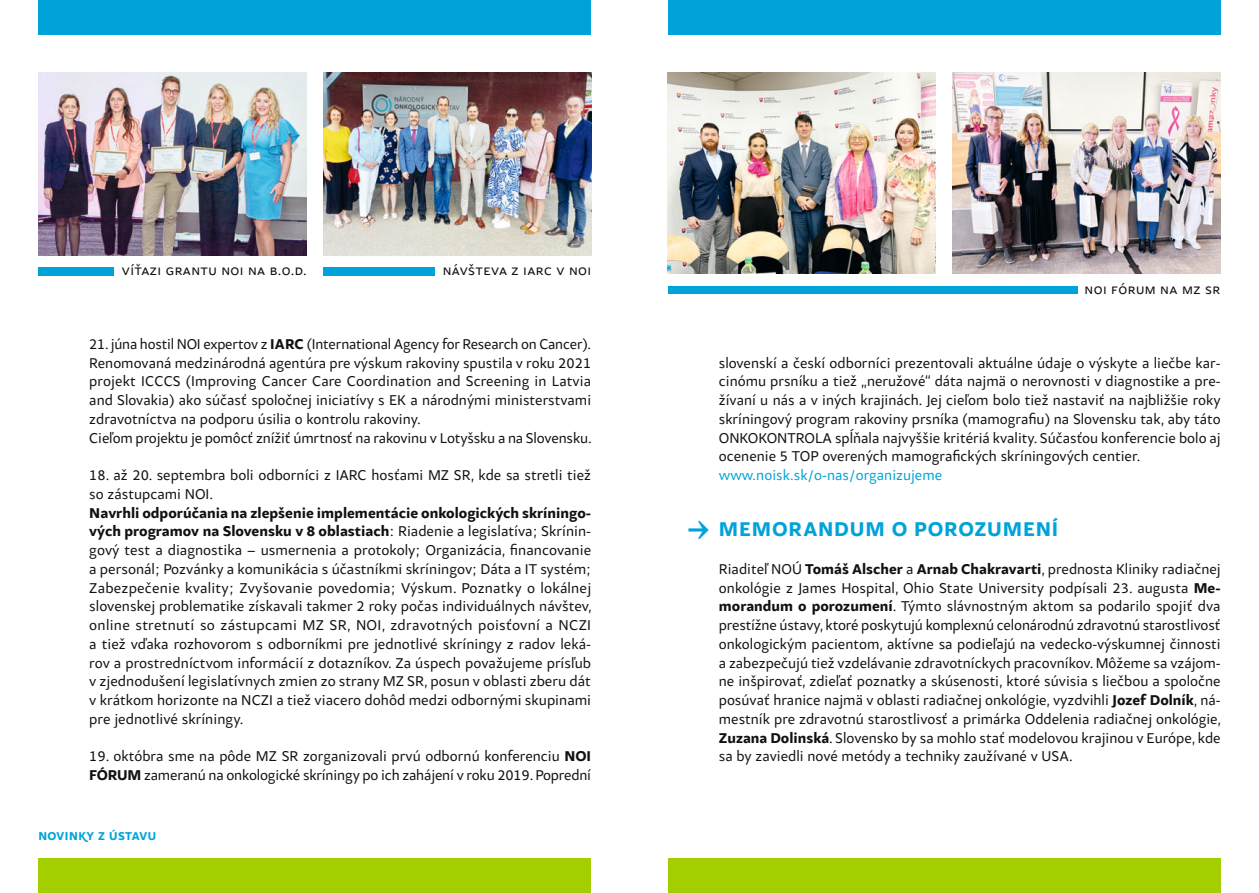
<style>
.page{position:relative;width:1259px;height:893px;background:#fff}
.page>*{position:absolute;margin:0;border:0;box-sizing:border-box;transform-origin:0 0}
.t1{font:500 30px "Samo Sans Pro";color:#00a3d9}
.t2{font:700 21px "Samo Sans Pro";letter-spacing:.04em;color:#00a3d9}
.t3{font:15px/18.8px "Samo Sans Pro";color:#11110f}
.t4{font:15px "Samo Sans Pro";letter-spacing:.025em;color:#11110f}
.t5{font:15px "Samo Sans Pro";color:#00a3d9}
.t6{font:700 12px "Samo Sans Pro";letter-spacing:.04em;color:#00a3d9}
.s1{font-weight:700}
</style>
<div class="page">
<div style="left:323px;top:267px;width:112px;height:9px;background:#00a3d9"></div>
<div style="left:38px;top:267px;width:76px;height:9px;background:#00a3d9"></div>
<img style="left:323px;top:72px;width:268px;height:183px">
<img style="left:38px;top:72px;width:268px;height:183px">
<div style="left:668px;top:286px;width:409px;height:8px;background:#00a3d9"></div>
<img style="left:952px;top:72px;width:268px;height:202px">
<img style="left:668px;top:72px;width:267px;height:202px">
<div style="left:38px;top:0;width:553px;height:34px;background:#00a3d9"></div>
<div style="left:668px;top:0;width:552px;height:34px;background:#00a3d9"></div>
<div style="left:38px;top:859px;width:553px;height:34px;background:#a3ce00"></div>
<div style="left:668px;top:859px;width:552px;height:34px;background:#a3ce00"></div>
<p class="t4" style="left:122px;top:264px;width:186px">víŤazi grantu noi na b.o.d.</p>
<p class="t4" style="left:443px;top:264px;width:150px">návšteva z iarc v noi</p>
<p class="t3" style="left:89px;top:336px;width:504px">21. júna hostil NOI expertov z <span class="s1">IARC</span> (International Agency for Research on Cancer).<br>Renomovaná medzinárodná agentúra pre výskum rakoviny spustila v roku 2021 projekt ICCCS (Improving Cancer Care Coordination and Screening in Latvia and Slovakia) ako súčasť spoločnej iniciatívy s EK a národnými ministerstvami zdravotníctva na podporu úsilia o kontrolu rakoviny.<br>Cieľom projektu je pomôcť znížiť úmrtnosť na rakovinu v Lotyšsku a na Slovensku.</p>
<p class="t3" style="left:89px;top:467px;width:503px">18. až 20. septembra boli odborníci z IARC hosťami MZ SR, kde sa stretli tiež so zástupcami NOI.</p>
<p class="t3" style="left:89px;top:504px;width:504px;text-align:justify"><span class="s1">Navrhli odporúčania na zlepšenie implementácie onkologických skríningo&shy;vých programov na Slovensku v 8 oblastiach</span>: Riadenie a legislatíva; Skrínin&shy;gový test a diagnostika – usmernenia a protokoly; Organizácia, financovanie a personál; Pozvánky a komunikácia s účastníkmi skríningov; Dáta a IT systém; Zabezpečenie kvality; Zvyšovanie povedomia; Výskum. Poznatky o lokálnej slovenskej problematike získavali takmer 2 roky počas individuálnych návštev, online stretnutí so zástupcami MZ SR, NOI, zdravotných poisťovní a NCZI a tiež vďaka rozhovorom s odborníkmi pre jednotlivé skríningy z radov leká&shy;rov a prostredníctvom informácií z dotazníkov. Za úspech považujeme prísľub v zjednodušení legislatívnych zmien zo strany MZ SR, posun v oblasti zberu dát v krátkom horizonte na NCZI a tiež viacero dohôd medzi odbornými skupinami pre jednotlivé skríningy.</p>
<p class="t3" style="left:89px;top:748px;width:503px">19. októbra sme na pôde MZ SR zorganizovali prvú odbornú konferenciu <span class="s1">NOI<br>FÓRUM</span> zameranú na onkologické skríningy po ich zahájení v roku 2019. Poprední</p>
<p class="t6" style="left:38px;top:831px;width:119px">NOVINKY Z ÚSTAVU</p>
<p class="t4" style="left:1084px;top:283px;width:137px">noi fórum na mz sr</p>
<h1 class="t1" style="left:687px;top:518px;width:25px">→</h1>
<p class="t3" style="left:719px;top:354px;width:503px;text-align:justify">slovenskí a českí odborníci prezentovali aktuálne údaje o výskyte a liečbe kar&shy;cinómu prsníku a tiež „neružové“ dáta najmä o nerovnosti v diagnostike a pre&shy;žívaní u nás a v iných krajinách. Jej cieľom bolo tiež nastaviť na najbližšie roky skríningový program rakoviny prsníka (mamografiu) na Slovensku tak, aby táto ONKOKONTROLA spĺňala najvyššie kritériá kvality. Súčasťou konferencie bolo aj ocenenie 5 TOP overených mamografických skríningových centier.</p>
<p class="t5" style="left:719px;top:469px;width:225px">www.noisk.sk/o-nas/organizujeme</p>
<h2 class="t2" style="left:719px;top:521px;width:341px">MEMORANDUM O POROZUMENÍ</h2>
<p class="t3" style="left:719px;top:561px;width:504px;text-align:justify">Riaditeľ NOÚ <span class="s1">Tomáš Alscher</span> a <span class="s1">Arnab Chakravarti</span>, prednosta Kliniky radiačnej onkológie z James Hospital, Ohio State University podpísali 23. augusta <span class="s1">Me&shy;morandum o porozumení</span>. Týmto slávnostným aktom sa podarilo spojiť dva prestížne ústavy, ktoré poskytujú komplexnú celonárodnú zdravotnú starostlivosť onkologickým pacientom, aktívne sa podieľajú na vedecko-výskumnej činnosti a zabezpečujú tiež vzdelávanie zdravotníckych pracovníkov. Môžeme sa vzájom&shy;ne inšpirovať, zdieľať poznatky a skúsenosti, ktoré súvisia s liečbou a spoločne posúvať hranice najmä v oblasti radiačnej onkológie, vyzdvihli <span class="s1">Jozef Dolník</span>, ná&shy;mestník pre zdravotnú starostlivosť a primárka Oddelenia radiačnej onkológie, <span class="s1">Zuzana Dolinská</span>. Slovensko by sa mohlo stať modelovou krajinou v Európe, kde sa by zaviedli nové metódy a techniky zaužívané v USA.</p>
</div>
